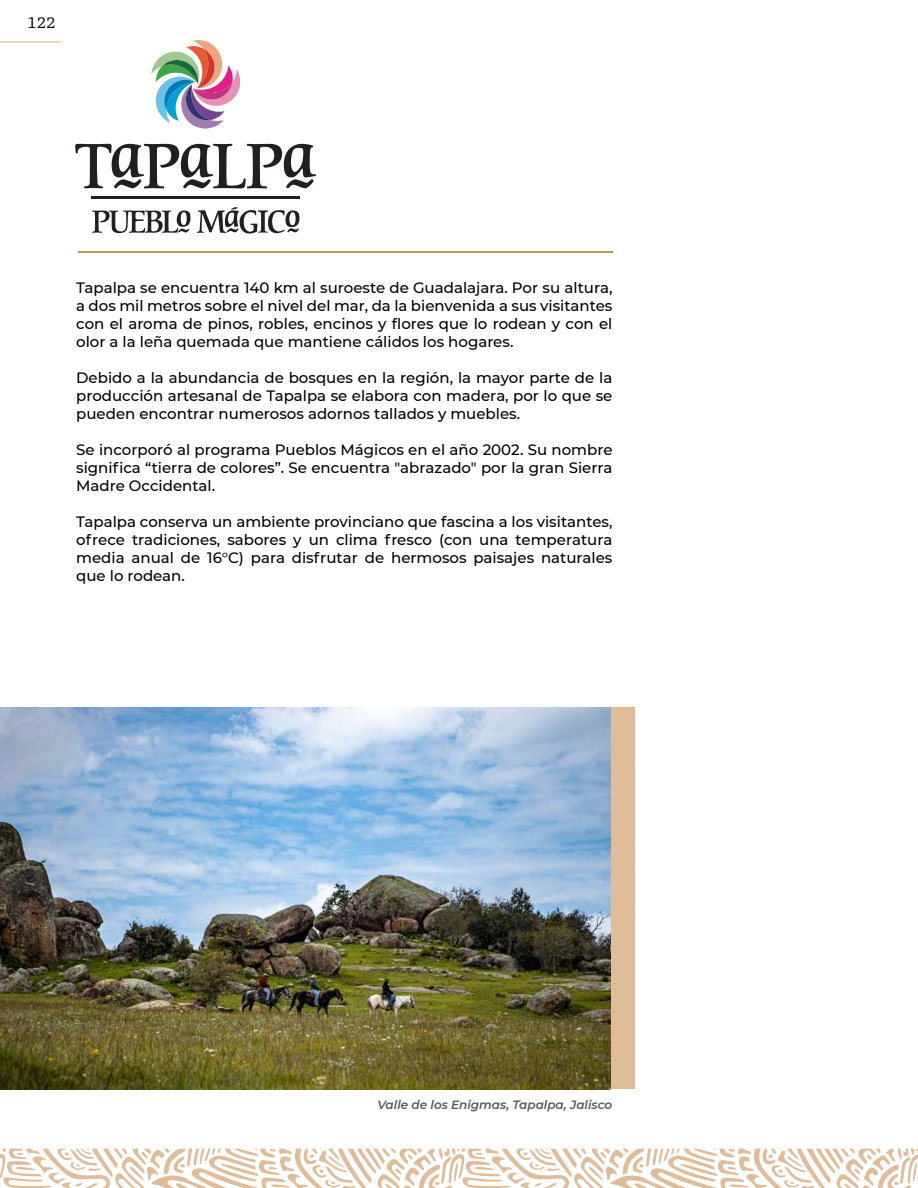
<style>
.page{position:relative;width:918px;height:1188px;background:#fff}
.page>*{position:absolute;margin:0;border:0;box-sizing:border-box;transform-origin:0 0}
.t1{font:500 15px/18px "Montserrat";color:#000;text-align:justify}
.t2{font:15px "GMX";color:#000}
.t3{font:italic 600 12px "Montserrat";color:#58595b}
</style>
<div class="page">
<div style="left:434px;top:707px;width:201px;height:382px;background:#dfbd9b"></div>
<svg style="left:0;top:1149px;width:918px;height:39px"></svg>
<svg style="left:151px;top:40px;width:89px;height:89px"></svg>
<svg style="left:197px;top:207px;width:103px;height:27px"></svg>
<svg style="left:92px;top:211px;width:99px;height:22px"></svg>
<hr style="left:92px;top:196px;width:208px;height:2px;background:#231f20">
<svg style="left:75px;top:144px;width:241px;height:44px"></svg>
<img style="left:0;top:707px;width:611px;height:382px">
<hr style="left:78px;top:251px;width:534px;height:1px;background:#c3945d">
<hr style="left:0;top:41px;width:60px;height:2px;background:#e4c9a3">
<p class="t2" style="left:28px;top:14px;width:29px">122</p>
<p class="t1" style="left:76px;top:278px;width:538px">Tapalpa se encuentra 140 km al suroeste de Guadalajara. Por su altura, a dos mil metros sobre el nivel del mar, da la bienvenida a sus visitantes con el aroma de pinos, robles, encinos y flores que lo rodean y con el olor a la leña quemada que mantiene cálidos los hogares.</p>
<p class="t1" style="left:76px;top:368px;width:538px">Debido a la abundancia de bosques en la región, la mayor parte de la producción artesanal de Tapalpa se elabora con madera, por lo que se pueden encontrar numerosos adornos tallados y muebles.</p>
<p class="t1" style="left:76px;top:440px;width:538px">Se incorporó al programa Pueblos Mágicos en el año 2002. Su nombre significa “tierra de colores”. Se encuentra "abrazado" por la gran Sierra Madre Occidental.</p>
<p class="t1" style="left:76px;top:512px;width:538px">Tapalpa conserva un ambiente provinciano que fascina a los visitantes, ofrece tradiciones, sabores y un clima fresco (con una temperatura media anual de 16°C) para disfrutar de hermosos paisajes naturales que lo rodean.</p>
<p class="t3" style="left:378px;top:1096px;width:236px">Valle de los Enigmas, Tapalpa, Jalisco</p>
</div>
